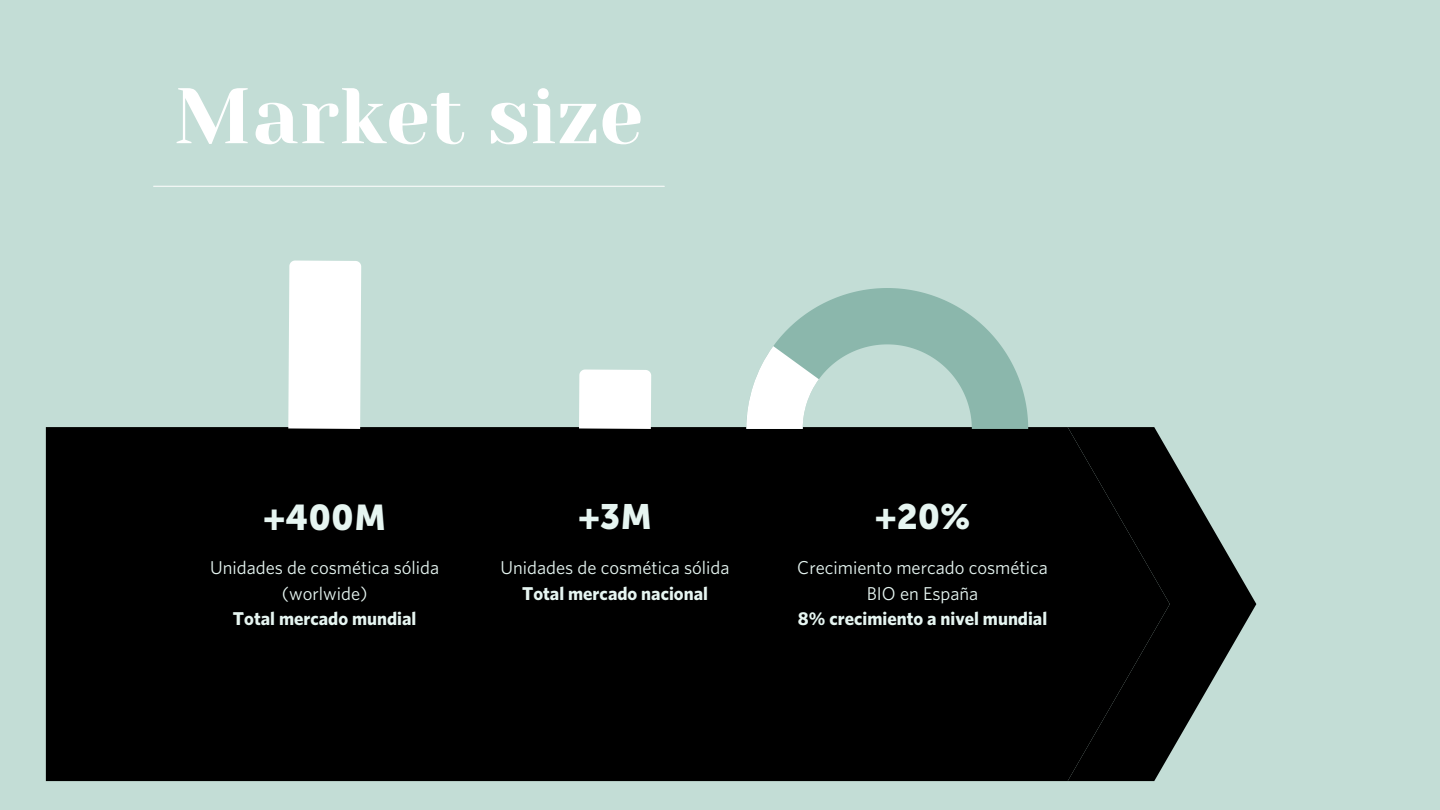
<style>
.page{position:relative;width:1440px;height:810px;background:#c3ddd6}
.page>*{position:absolute;margin:0;border:0;box-sizing:border-box;transform-origin:0 0}
.t1{font:78.6px "Yeseva One";color:#fff}
.t2{font:35.6px "Museo Sans 900";color:#e6f5f1}
.t3{font:35px "Museo Sans 900";color:#e6f5f1}
.t4{font:18.6px/25.5px "Whitney";color:#e6f5f1;text-align:center}
.t5{font:700 18.6px "Whitney";color:#e6f5f1}
</style>
<div class="page">
<div style="left:46px;top:427px;width:1022px;height:354px;background:#000"></div>
<svg style="left:1068px;top:427px;width:188px;height:354px;fill:#000"></svg>
<svg style="left:746px;top:288px;width:282px;height:141px"></svg>
<div style="left:288px;top:260px;width:73px;height:169px;background:#fff"></div>
<div style="left:579px;top:369px;width:72px;height:60px;background:#fff"></div>
<hr style="left:154px;top:186px;width:510px;height:1px;background:#fff">
<p class="t1" style="left:174px;top:71px;width:471px">Market size</p>
<p class="t2" style="left:263px;top:496px;width:124px">+400M</p>
<p class="t4" style="left:210px;top:555px;width:231px">Unidades de cosmética sólida (worlwide)</p>
<p class="t5" style="left:233px;top:608px;width:185px">Total mercado mundial</p>
<p class="t3" style="left:578px;top:496px;width:76px">+3M</p>
<p class="t3" style="left:875px;top:496px;width:97px">+20%</p>
<p class="t4" style="left:501px;top:555px;width:231px">Unidades de cosmética sólida</p>
<p class="t5" style="left:522px;top:582px;width:187px">Total mercado nacional</p>
<p class="t4" style="left:797px;top:555px;width:252px">Crecimiento mercado cosmética<br>BIO en España</p>
<p class="t5" style="left:798px;top:608px;width:251px">8% crecimiento a nivel mundial</p>
</div>
